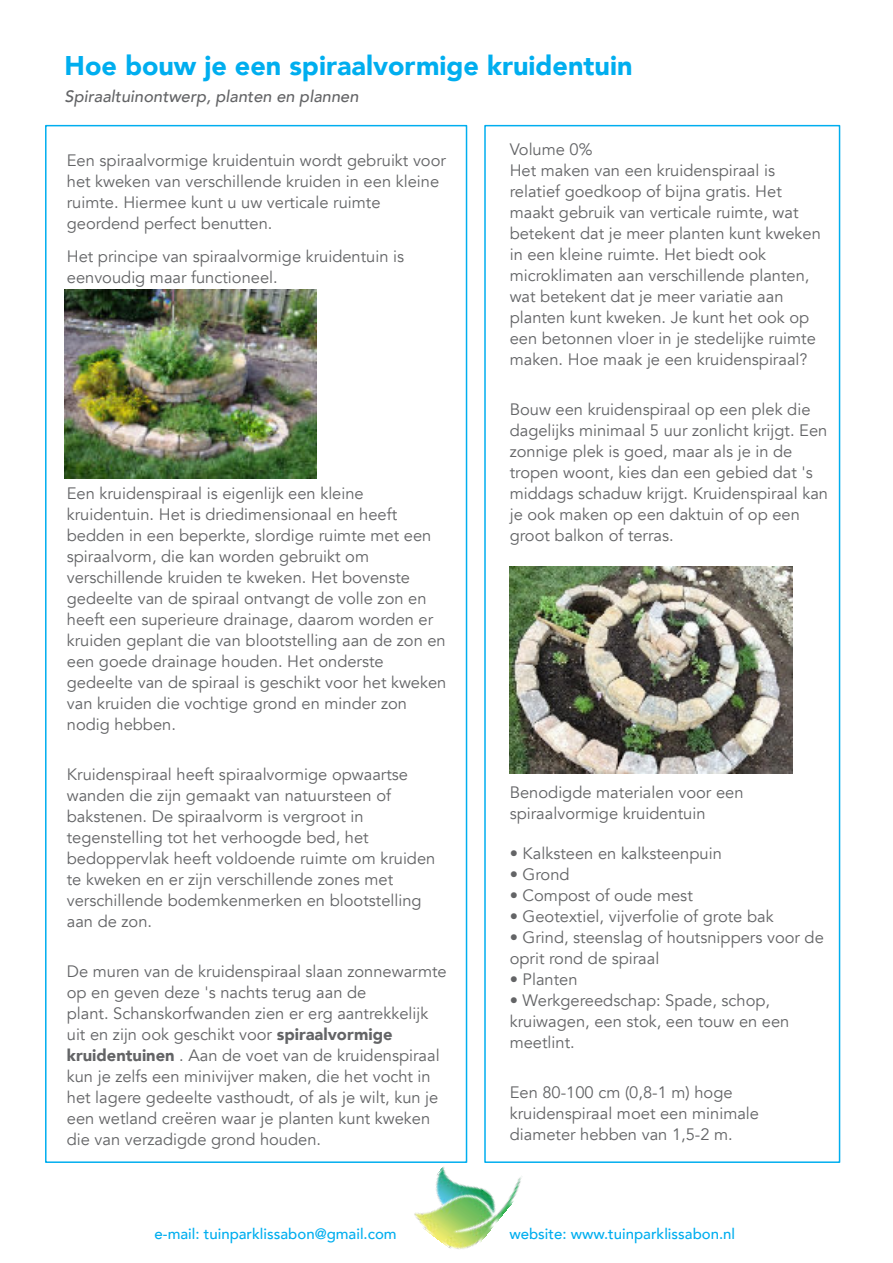
<style>
.page{position:relative;width:893px;height:1263px;background:#fff}
.page>*{position:absolute;margin:0;border:0;box-sizing:border-box;transform-origin:0 0}
.t1{font:900 27px "Avenir";color:#00aeef}
.t2{font:16.5px/21px "Avenir";color:#636466}
.t3{font:italic 500 16.5px "Avenir";color:#636466}
.t4{font:500 15px "Avenir";color:#00aeef}
.s1{font-weight:900}
</style>
<div class="page">
<img style="left:510px;top:566px;width:282px;height:208px">
<img style="left:65px;top:290px;width:252px;height:189px">
<img style="left:414px;top:1136px;width:108px;height:113px">
<div style="left:484px;top:125px;width:356px;height:1038px;border:2px solid #00aeef"></div>
<h1 class="t1" style="left:65px;top:48px;width:570px">Hoe bouw je een spiraalvormige kruidentuin</h1>
<p class="t3" style="left:65px;top:86px;width:296px">Spiraaltuinontwerp, planten en plannen</p>
<p class="t2" style="left:67px;top:150px;width:381px">Een spiraalvormige kruidentuin wordt gebruikt voor het kweken van verschillende kruiden in een kleine ruimte. Hiermee kunt u uw verticale ruimte geordend perfect benutten.</p>
<p class="t2" style="left:67px;top:246px;width:339px">Het principe van spiraalvormige kruidentuin is eenvoudig maar functioneel.</p>
<p class="t2" style="left:67px;top:483px;width:381px">Een kruidenspiraal is eigenlĳk een kleine kruidentuin. Het is driedimensionaal en heeft bedden in een beperkte, slordige ruimte met een spiraalvorm, die kan worden gebruikt om verschillende kruiden te kweken. Het bovenste gedeelte van de spiraal ontvangt de volle zon en heeft een superieure drainage, daarom worden er kruiden geplant die van blootstelling aan de zon en een goede drainage houden. Het onderste gedeelte van de spiraal is geschikt voor het kweken van kruiden die vochtige grond en minder zon nodig hebben.</p>
<p class="t2" style="left:67px;top:764px;width:370px">Kruidenspiraal heeft spiraalvormige opwaartse wanden die zĳn gemaakt van natuursteen of bakstenen. De spiraalvorm is vergroot in tegenstelling tot het verhoogde bed, het bedoppervlak heeft voldoende ruimte om kruiden te kweken en er zĳn verschillende zones met verschillende bodemkenmerken en blootstelling aan de zon.</p>
<p class="t2" style="left:67px;top:961px;width:381px">De muren van de kruidenspiraal slaan zonnewarmte op en geven deze 's nachts terug aan de<br>plant. Schanskorfwanden zien er erg aantrekkelĳk uit en zĳn ook geschikt voor <span class="s1">spiraalvormige kruidentuinen</span> . Aan de voet van de kruidenspiraal kun je zelfs een minivĳver maken, die het vocht in het lagere gedeelte vasthoudt, of als je wilt, kun je een wetland creëren waar je planten kunt kweken die van verzadigde grond houden.</p>
<p class="t2" style="left:510px;top:139px;width:313px">Volume 0%<br>Het maken van een kruidenspiraal is relatief goedkoop of bĳna gratis. Het maakt gebruik van verticale ruimte, wat betekent dat je meer planten kunt kweken in een kleine ruimte. Het biedt ook microklimaten aan verschillende planten, wat betekent dat je meer variatie aan planten kunt kweken. Je kunt het ook op een betonnen vloer in je stedelĳke ruimte maken. Hoe maak je een kruidenspiraal?</p>
<p class="t2" style="left:510px;top:399px;width:320px">Bouw een kruidenspiraal op een plek die dagelĳks minimaal 5 uur zonlicht krĳgt. Een zonnige plek is goed, maar als je in de tropen woont, kies dan een gebied dat 's middags schaduw krĳgt. Kruidenspiraal kan je ook maken op een daktuin of op een groot balkon of terras.</p>
<p class="t2" style="left:510px;top:782px;width:235px">Benodigde materialen voor een spiraalvormige kruidentuin</p>
<p class="t2" style="left:510px;top:843px;width:214px">• Kalksteen en kalksteenpuin</p>
<p class="t2" style="left:510px;top:864px;width:61px">• Grond</p>
<p class="t2" style="left:510px;top:885px;width:185px">• Compost of oude mest</p>
<p class="t2" style="left:510px;top:906px;width:265px">• Geotextiel, vĳverfolie of grote bak</p>
<p class="t2" style="left:510px;top:927px;width:316px">• Grind, steenslag of houtsnippers voor de oprit rond de spiraal</p>
<p class="t2" style="left:510px;top:969px;width:69px">• Planten</p>
<p class="t2" style="left:510px;top:990px;width:281px">• Werkgereedschap: Spade, schop, kruiwagen, een stok, een touw en een meetlint.</p>
<p class="t2" style="left:510px;top:1082px;width:251px">Een 80-100 cm (0,8-1 m) hoge kruidenspiraal moet een minimale diameter hebben van 1,5-2 m.</p>
<p class="t4" style="left:155px;top:1224px;width:244px">e-mail: tuinparklissabon@gmail.com</p>
<p class="t4" style="left:509px;top:1224px;width:227px">website: www.tuinparklissabon.nl</p>
</div>
